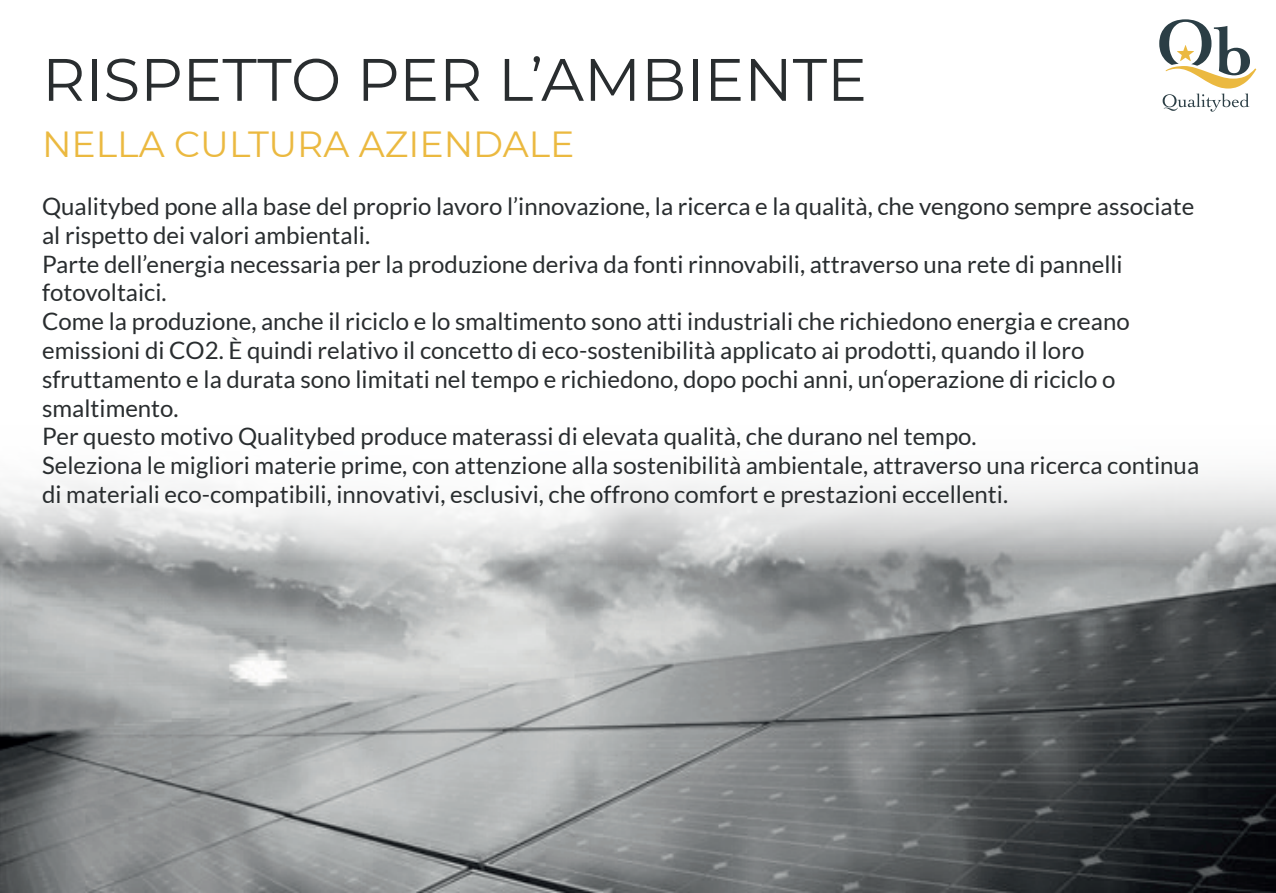
<style>
.page{position:relative;width:1276px;height:893px;background:#fff}
.page>*{position:absolute;margin:0;border:0;box-sizing:border-box;transform-origin:0 0}
.t1{font:59.7px "Montserrat";color:#292d2f}
.t2{font:36.3px "Montserrat";color:#ebb940}
.t3{font:24px/28.8px "Lato";color:#292d2f}
</style>
<div class="page">
<img style="left:0;top:594px;width:1276px;height:299px">
<svg style="left:0;top:476px;width:1276px;height:118px"></svg>
<svg style="left:1159px;top:19px;width:97px;height:93px"></svg>
<h1 class="t1" style="left:42px;top:39px;width:826px">RISPETTO PER L’AMBIENTE</h1>
<h2 class="t2" style="left:42px;top:119px;width:534px">NELLA CULTURA AZIENDALE</h2>
<p class="t3" style="left:42px;top:192px;width:1158px">Qualitybed pone alla base del proprio lavoro l’innovazione, la ricerca e la qualità, che vengono sempre associate al rispetto dei valori ambientali.<br>Parte dell’energia necessaria per la produzione deriva da fonti rinnovabili, attraverso una rete di pannelli fotovoltaici.<br>Come la produzione, anche il riciclo e lo smaltimento sono atti industriali che richiedono energia e creano emissioni di CO2. È quindi relativo il concetto di eco-sostenibilità applicato ai prodotti, quando il loro sfruttamento e la durata sono limitati nel tempo e richiedono, dopo pochi anni, un‘operazione di riciclo o smaltimento.<br>Per questo motivo Qualitybed produce materassi di elevata qualità, che durano nel tempo.<br>Seleziona le migliori materie prime, con attenzione alla sostenibilità ambientale, attraverso una ricerca continua di materiali eco-compatibili, innovativi, esclusivi, che offrono comfort e prestazioni eccellenti.</p>
</div>
